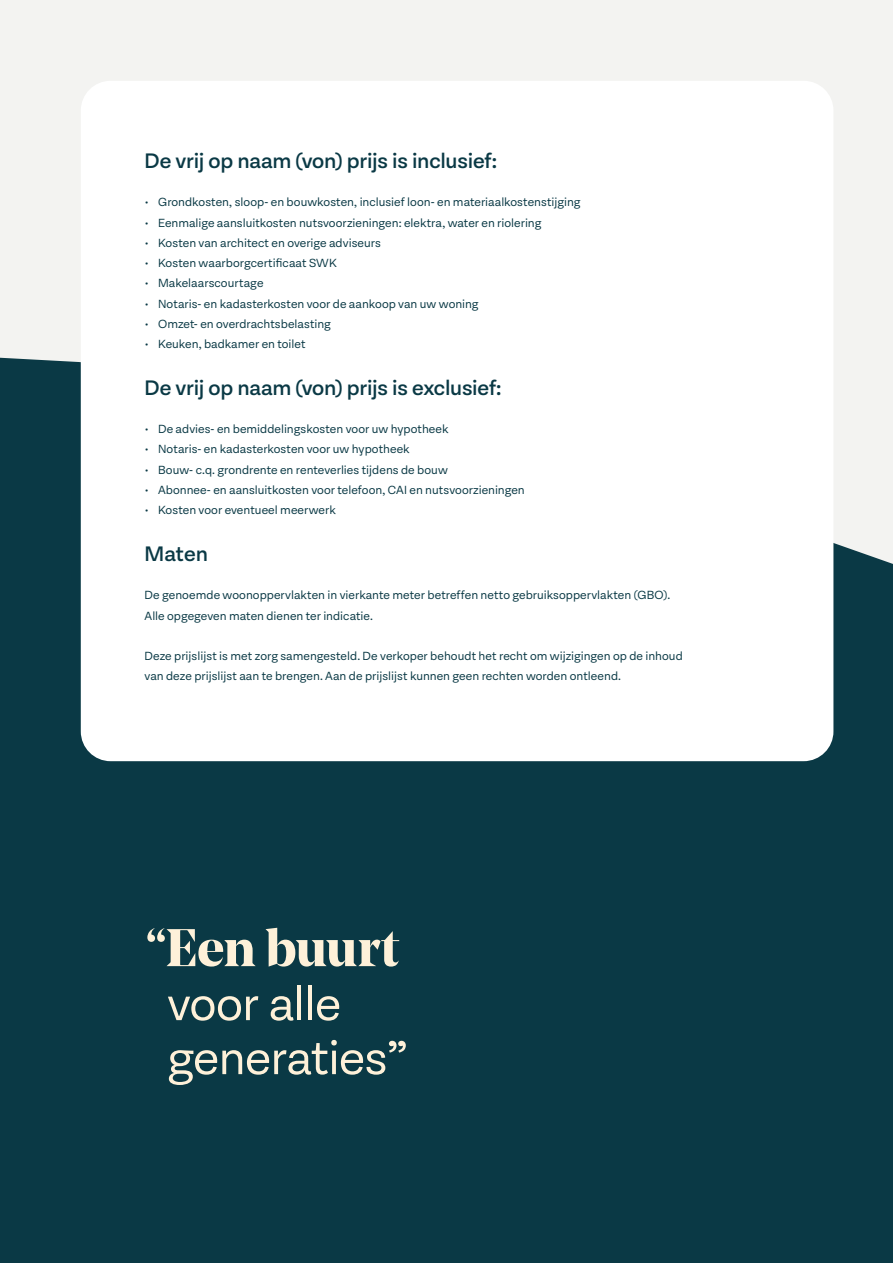
<style>
.page{position:relative;width:893px;height:1263px;background:#fff}
.page>*{position:absolute;margin:0;border:0;box-sizing:border-box;transform-origin:0 0}
.Tussenkopje{font:54px "Equitan Sans";letter-spacing:-.015em;color:#fef1d9}
.Tussenkopje-2{font:700 52.65px "Noe Display";letter-spacing:-.015em;color:#fef1d9}
.Kop{font:600 24px "Equitan Sans";letter-spacing:-.01em;color:#0a3945}
.Platte_tekst{font:13.5px/20.2px "Equitan Sans";letter-spacing:.005em;color:#0a3945}
</style>
<div class="page">
<div style="left:0;top:0;width:893px;height:610px;background:#f3f3f1"></div>
<div style="left:0;top:357px;width:893px;height:906px;background:#0a3945"></div>
<div style="left:81px;top:81px;width:752px;height:680px;background:#fff;border-radius:30px"></div>
<p class="Kop" style="left:145px;top:147px;width:354px">De vrij op naam (von) prijs is inclusief:</p>
<p class="Platte_tekst" style="left:145px;top:192px;width:437px">• Grondkosten, sloop- en bouwkosten, inclusief loon- en materiaalkostenstijging</p>
<p class="Platte_tekst" style="left:145px;top:212px;width:398px">• Eenmalige aansluitkosten nutsvoorzieningen: elektra, water en riolering</p>
<p class="Platte_tekst" style="left:145px;top:232px;width:238px">• Kosten van architect en overige adviseurs</p>
<p class="Platte_tekst" style="left:145px;top:253px;width:194px">• Kosten waarborgcertificaat SWK</p>
<p class="Platte_tekst" style="left:145px;top:273px;width:120px">• Makelaarscourtage</p>
<p class="Platte_tekst" style="left:145px;top:293px;width:335px">• Notaris- en kadasterkosten voor de aankoop van uw woning</p>
<p class="Platte_tekst" style="left:145px;top:313px;width:188px">• Omzet- en overdrachtsbelasting</p>
<p class="Platte_tekst" style="left:145px;top:334px;width:163px">• Keuken, badkamer en toilet</p>
<p class="Kop" style="left:145px;top:374px;width:359px">De vrij op naam (von) prijs is exclusief:</p>
<p class="Platte_tekst" style="left:145px;top:419px;width:305px">• De advies- en bemiddelingskosten voor uw hypotheek</p>
<p class="Platte_tekst" style="left:145px;top:439px;width:266px">• Notaris- en kadasterkosten voor uw hypotheek</p>
<p class="Platte_tekst" style="left:145px;top:459px;width:305px">• Bouw- c.q. grondrente en renteverlies tijdens de bouw</p>
<p class="Platte_tekst" style="left:145px;top:479px;width:382px">• Abonnee- en aansluitkosten voor telefoon, CAI en nutsvoorzieningen</p>
<p class="Platte_tekst" style="left:145px;top:500px;width:193px">• Kosten voor eventueel meerwerk</p>
<p class="Kop" style="left:145px;top:540px;width:65px">Maten</p>
<p class="Platte_tekst" style="left:145px;top:585px;width:527px">De genoemde woonoppervlakten in vierkante meter betreffen netto gebruiksoppervlakten (GBO).</p>
<p class="Platte_tekst" style="left:145px;top:605px;width:230px">Alle opgegeven maten dienen ter indicatie.</p>
<p class="Platte_tekst" style="left:145px;top:645px;width:540px">Deze prijslijst is met zorg samengesteld. De verkoper behoudt het recht om wijzigingen op de inhoud van deze prijslijst aan te brengen. Aan de prijslijst kunnen geen rechten worden ontleend.</p>
<p class="Tussenkopje-2" style="left:146px;top:914px;width:255px">“Een buurt</p>
<p class="Tussenkopje" style="left:167px;top:973px;width:175px">voor alle</p>
<p class="Tussenkopje" style="left:167px;top:1027px;width:242px">generaties”</p>
</div>
